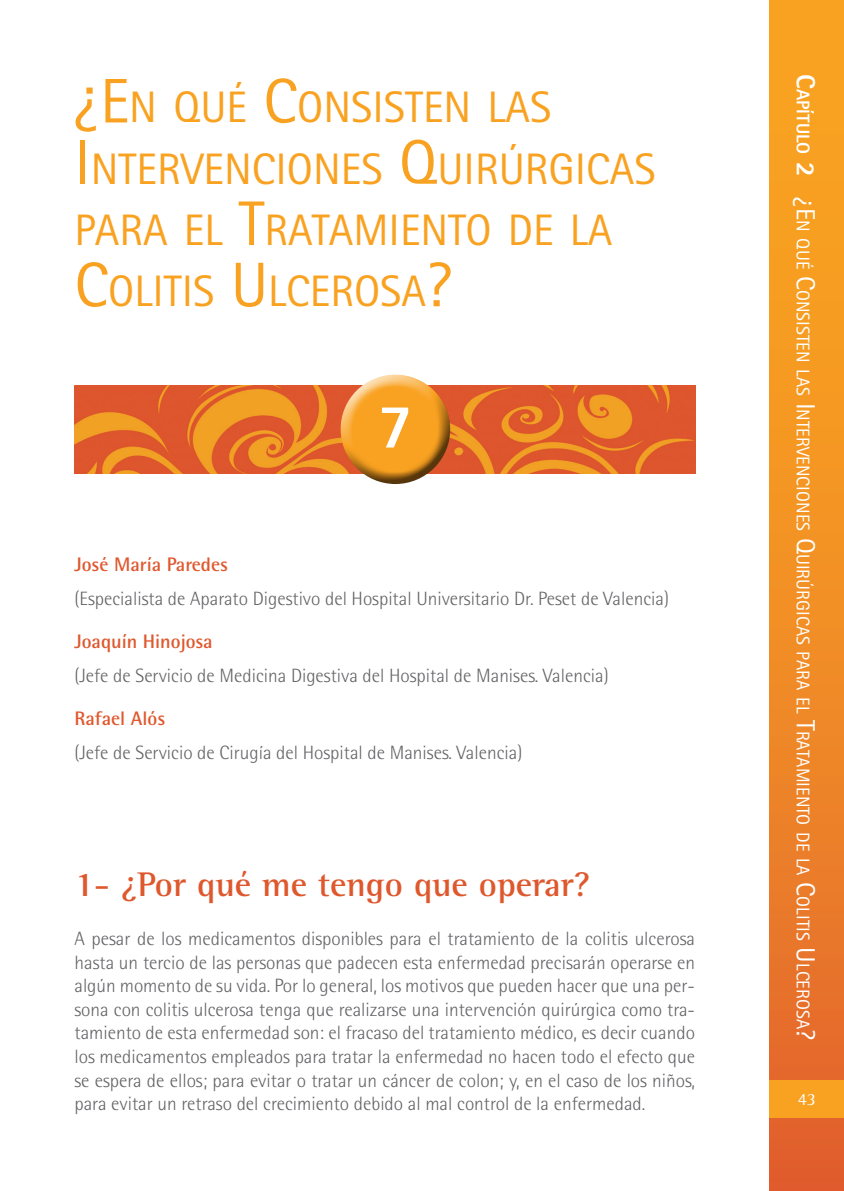
<style>
.page{position:relative;width:844px;height:1191px;background:#fff}
.page>*{position:absolute;margin:0;border:0;box-sizing:border-box;transform-origin:0 0}
.t1{font:800 63px "Rotis Sans Serif";color:#fff}
.t2{font:44.1px/61.2px "Rotis Sans Serif";color:#f9a221}
.t3{font:700 35px "Rotis Semi Serif";color:#df582d}
.t4{font:700 19.6px "Rotis Semi Sans";color:#df582d}
.t5{font:300 19.25px/23.6px "Rotis Semi Sans";color:#636366;text-align:justify}
.t6{font:18.38px "Rotis Sans Serif";color:#fff}
.t7{font:17.5px "Rotis Semi Serif";color:#fff}
.s1{font-size:63px}
.s2{font-weight:800;font-size:26.25px}
.s3{font-weight:800}
.s4{font-size:26.25px}
</style>
<div class="page">
<div style="left:769px;top:0;width:74px;height:1191px;background:linear-gradient(to bottom,#fdad1f,#e4682d)"></div>
<div style="left:769px;top:1080px;width:74px;height:37px;background:#f9a221"></div>
<img style="left:74px;top:385px;width:620px;height:88px">
<div style="left:338px;top:372px;width:112px;height:83px;background:#fff;opacity:.75"></div>
<div style="left:338px;top:391px;width:112px;height:93px;background:#231f20;opacity:.75"></div>
<h2 class="t2" style="left:74px;top:77px;width:582px"><span class="s1">¿E</span>N QUÉ <span class="s1">C</span>ONSISTEN LAS<br><span class="s1">I</span> NTERVENCIONES <span class="s1">Q</span>UIRÚRGICAS<br>PARA EL <span class="s1">T</span>RATAMIENTO DE LA<br><span class="s1">C</span>OLITIS <span class="s1">U</span> LCEROSA<span class="s1">?</span></h2>
<h1 class="t1" style="left:378px;top:386px;width:37px">7</h1>
<p class="t4" style="left:74px;top:552px;width:155px">José María Paredes</p>
<p class="t5" style="left:74px;top:586px;width:596px">(Especialista de Aparato Digestivo del Hospital Universitario Dr. Peset de Valencia)</p>
<p class="t4" style="left:74px;top:629px;width:140px">Joaquín Hinojosa</p>
<p class="t5" style="left:74px;top:663px;width:535px">(Jefe de Servicio de Medicina Digestiva del Hospital de Manises. Valencia)</p>
<p class="t4" style="left:74px;top:706px;width:92px">Rafael Alós</p>
<p class="t5" style="left:74px;top:740px;width:449px">(Jefe de Servicio de Cirugía del Hospital de Manises. Valencia)</p>
<h3 class="t3" style="left:74px;top:863px;width:517px">1- ¿Por qué me tengo que operar?</h3>
<p class="t5" style="left:74px;top:926px;width:622px">A pesar de los medicamentos disponibles para el tratamiento de la colitis ulcerosa hasta un tercio de las personas que padecen esta enfermedad precisarán operarse en algún momento de su vida. Por lo general, los motivos que pueden hacer que una per&shy;sona con colitis ulcerosa tenga que realizarse una intervención quirúrgica como tra&shy;tamiento de esta enfermedad son: el fracaso del tratamiento médico, es decir cuando los medicamentos empleados para tratar la enfermedad no hacen todo el efecto que se espera de ellos; para evitar o tratar un cáncer de colon; y, en el caso de los niños, para evitar un retraso del crecimiento debido al mal control de la enfermedad.</p>
<p class="t6" style="left:813px;top:74px;width:966px;rotate:90deg"><span class="s2">C</span><span class="s3">apítulo</span> <span class="s2">2</span> <span class="s4">¿E</span>N QUÉ <span class="s4">C</span>ONSISTEN LAS <span class="s4">I</span> NTERVENCIONES <span class="s4">Q</span>UIRÚRGICAS PARA EL <span class="s4">T</span>RATAMIENTO DE LA <span class="s4">C</span>OLITIS <span class="s4">U</span> LCEROSA<span class="s4">?</span></p>
<p class="t7" style="left:797px;top:1089px;width:20px">43</p>
</div>
